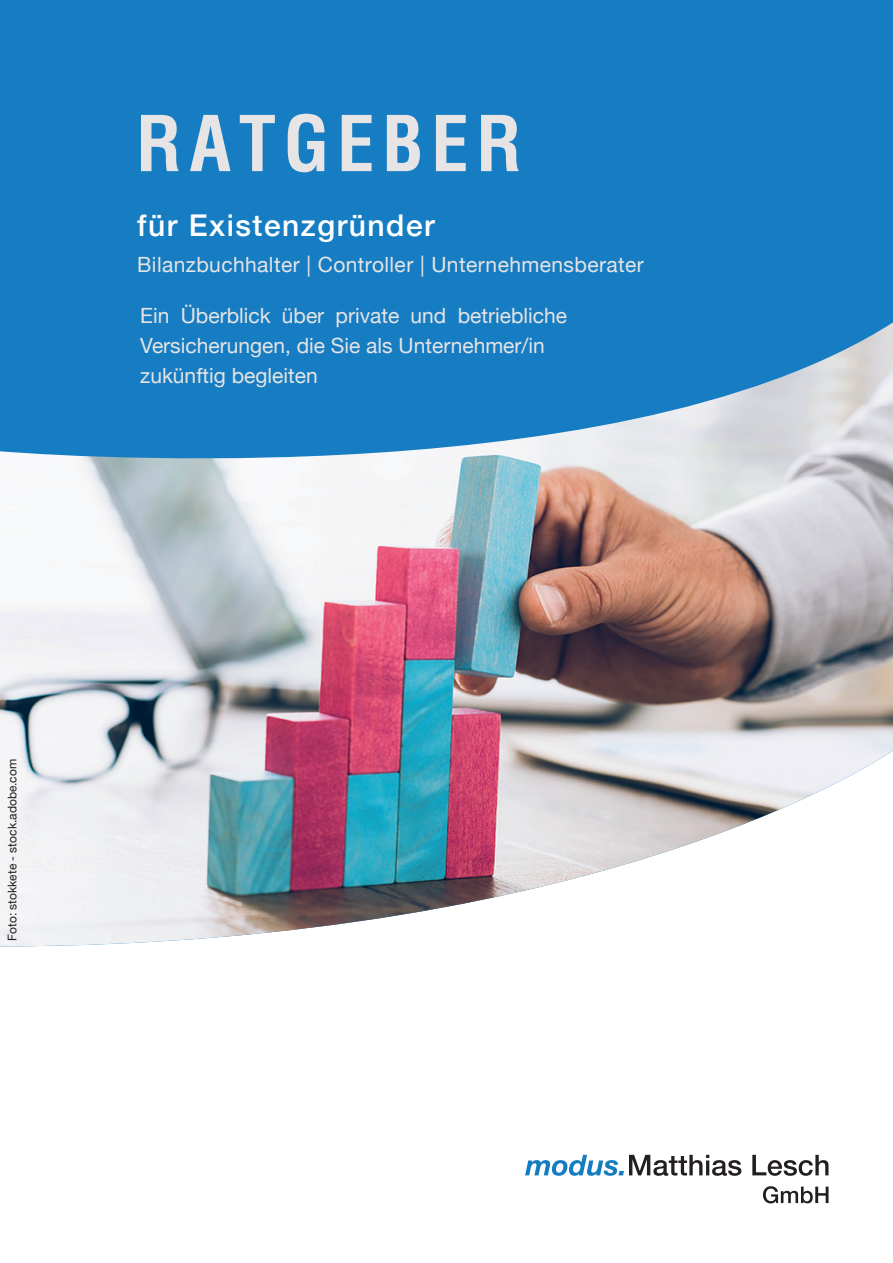
<style>
.page{position:relative;width:893px;height:1263px;background:#fff}
.page>*{position:absolute;margin:0;border:0;box-sizing:border-box;transform-origin:0 0}
.t1{font:700 condensed 75px "Helvetica";letter-spacing:.1em;color:#e6e4e5}
.t2{font:500 30px "Helvetica Neue";letter-spacing:.05em;color:#fff}
.t3{font:21px/30px "Helvetica Neue";color:#e6e4e5}
.t4{font:21px "Helvetica Neue";letter-spacing:.02em;color:#e6e4e5}
.t5{font:12px "Helvetica Neue";color:#231f20}
</style>
<div class="page">
<div style="left:0;top:0;width:893px;height:472px;background:#177dc2"></div>
<img style="left:0;top:322px;width:893px;height:624px">
<svg style="left:763px;top:1186px;width:65px;height:17px"></svg>
<svg style="left:525px;top:1155px;width:303px;height:21px"></svg>
<h1 class="t1" style="left:136px;top:94px;width:387px">RATGEBER</h1>
<h2 class="t2" style="left:137px;top:201px;width:299px">für Existenzgründer</h2>
<p class="t4" style="left:137px;top:249px;width:508px">Bilanzbuchhalter | Controller | Unternehmensberater</p>
<p class="t3" style="left:140px;top:302px;width:428px">Ein Überblick über private und betriebliche<br>Versicherungen, die Sie als Unternehmer/in zukünftig begleiten</p>
<p class="t5" style="left:3px;top:941px;width:183px;rotate:-90deg">Foto: stokkete - stock.adobe.com</p>
</div>
